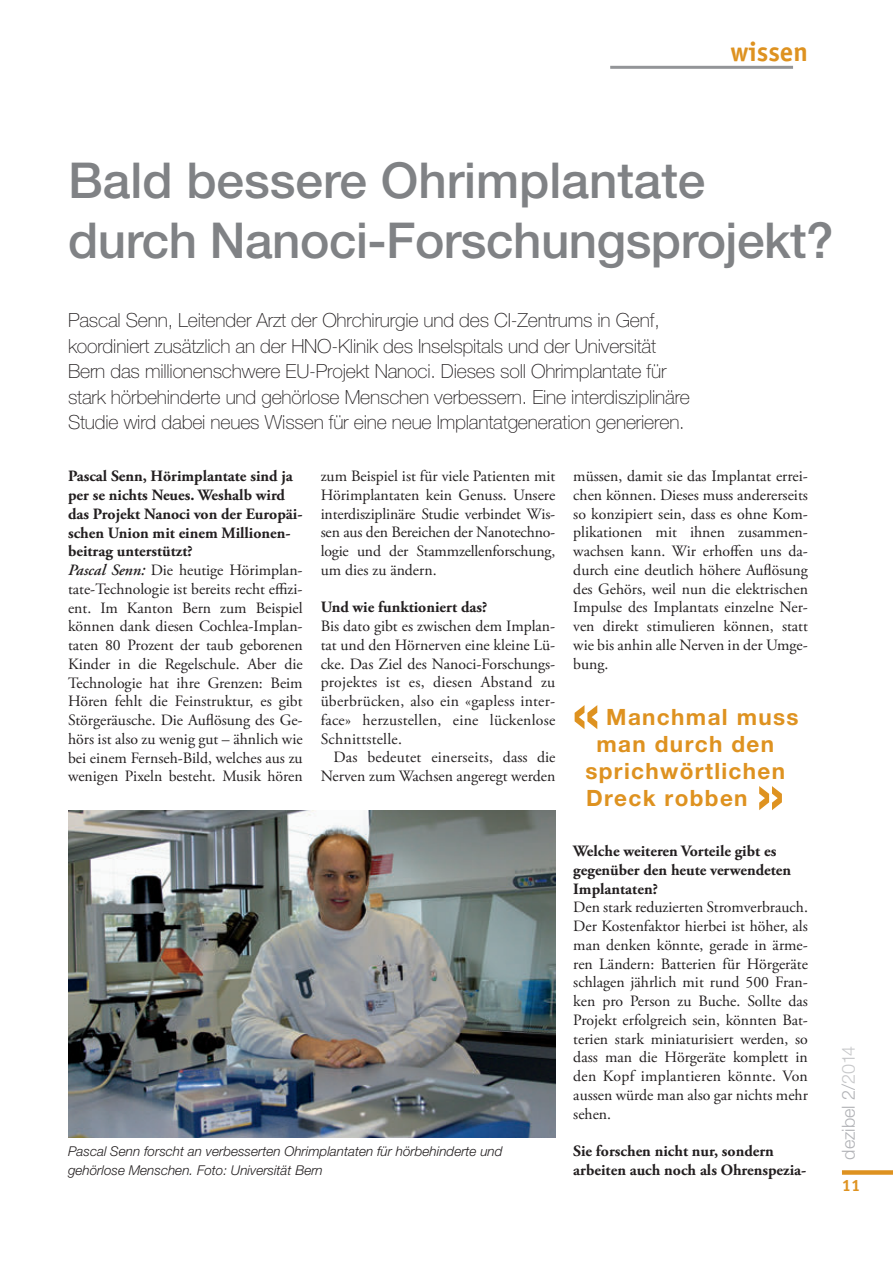
<style>
.page{position:relative;width:893px;height:1263px;background:#fff}
.page>*{position:absolute;margin:0;border:0;box-sizing:border-box;transform-origin:0 0}
.t1{font:700 63px "Helvetica Neue LT Pro";color:#de9220}
.t2{font:500 49.5px/60px "Helvetica Neue LT Pro";letter-spacing:-.01em;color:#808285}
.t3{font:700 27px "Officina Sans Std";color:#de9220}
.t4{font:700 22.5px "Helvetica Neue LT Pro";letter-spacing:.06em;color:#de9220}
.t5{font:100 19.5px/25.5px "Helvetica Neue LT Pro";letter-spacing:-.01em;color:#231f20}
.t6{font:300 18px "Helvetica Neue LT Pro";color:#b2b3b7}
.t7{font:700 16.5px "Officina Sans Std";color:#de9220}
.t8{font:15.75px/18.8px "Adobe Garamond Pro";color:#231f20;text-align:justify}
.t9{font:700 15.75px/18.8px "Adobe Garamond Pro";color:#231f20}
.t10{font:italic 300 13.5px/18.8px "Helvetica Neue LT Pro";color:#231f20}
.s1{font-weight:700}
.s2{font-weight:600;font-style:italic}
.s3{color:#c7c8ca}
</style>
<div class="page">
<hr style="left:610px;top:66px;width:183px;height:3px;background:#939598">
<div style="left:842px;top:1170px;width:51px;height:5px;background:#de9220"></div>
<img style="left:68px;top:810px;width:487px;height:327px">
<h3 class="t3" style="left:730px;top:35px;width:79px">wissen</h3>
<h2 class="t2" style="left:68px;top:150px;width:767px">Bald bessere Ohrimplantate durch Nanoci-Forschungsprojekt?</h2>
<p class="t5" style="left:68px;top:308px;width:623px">Pascal Senn, Leitender Arzt der Ohrchirurgie und des CI-Zentrums in Genf, koordiniert zusätzlich an der HNO-Klinik des Inselspitals und der Universität Bern das millionenschwere EU-Projekt Nanoci. Dieses soll Ohrimplantate für stark hörbehinderte und gehörlose Menschen verbessern. Eine interdisziplinäre Studie wird dabei neues Wissen für eine neue Implantatgeneration generieren.</p>
<p class="t8" style="left:68px;top:467px;width:236px;text-align:left"><span class="s1">Pascal Senn, Hörimplantate sind ja per se nichts Neues. Weshalb wird das Projekt Nanoci von der Europäi&shy;schen Union mit einem Millionen&shy;beitrag unterstützt?<br></span><span class="s2">Pascal Senn:</span> Die heutige Hörimplan&shy;tate-Technologie ist bereits recht effizi&shy;ent. Im Kanton Bern zum Beispiel können dank diesen Cochlea-Implan&shy;taten 80 Prozent der taub geborenen Kinder in die Regelschule. Aber die Technologie hat ihre Grenzen: Beim Hören fehlt die Feinstruktur, es gibt Störgeräusche. Die Auflösung des Ge&shy;hörs ist also zu wenig gut – ähnlich wie bei einem Fernseh-Bild, welches aus zu wenigen Pixeln besteht. Musik hören</p>
<p class="t8" style="left:321px;top:467px;width:236px">zum Beispiel ist für viele Patienten mit Hörimplantaten kein Genuss. Unsere interdisziplinäre Studie verbindet Wis&shy;sen aus den Bereichen der Nanotechno&shy;logie und der Stammzellenforschung, um dies zu ändern.</p>
<p class="t9" style="left:321px;top:598px;width:168px">Und wie funktioniert das?</p>
<p class="t8" style="left:321px;top:617px;width:236px">Bis dato gibt es zwischen dem Implan&shy;tat und den Hörnerven eine kleine Lü&shy;cke. Das Ziel des Nanoci-Forschungs&shy;projektes ist es, diesen Abstand zu überbrücken, also ein «gapless inter&shy;face» herzustellen, eine lückenlose Schnittstelle.</p>
<p class="t8" style="left:321px;top:749px;width:236px;text-align:right">Das bedeutet einerseits, dass die<br>Nerven zum Wachsen angeregt werden</p>
<p class="t10" style="left:68px;top:1142px;width:436px">Pascal Senn forscht an verbesserten Ohrimplantaten für hörbehinderte und gehörlose Menschen. Foto: Universität Bern</p>
<p class="t8" style="left:573px;top:467px;width:236px">müssen, damit sie das Implantat errei&shy;chen können. Dieses muss andererseits so konzipiert sein, dass es ohne Kom&shy;plikationen mit ihnen zusammen&shy;wachsen kann. Wir erhoffen uns da&shy;durch eine deutlich höhere Auflösung des Gehörs, weil nun die elektrischen Impulse des Implantats einzelne Ner&shy;ven direkt stimulieren können, statt wie bis anhin alle Nerven in der Umge&shy;bung.</p>
<h1 class="t1" style="left:572px;top:673px;width:29px">«</h1>
<h3 class="t4" style="left:606px;top:703px;width:194px">Manchmal muss</h3>
<h3 class="t4" style="left:597px;top:730px;width:179px">man durch den</h3>
<h3 class="t4" style="left:585px;top:757px;width:201px">sprichwörtlichen</h3>
<h3 class="t4" style="left:586px;top:784px;width:163px">Dreck robben</h3>
<h1 class="t1" style="left:757px;top:754px;width:29px">»</h1>
<p class="t9" style="left:573px;top:842px;width:219px">Welche weiteren Vorteile gibt es gegenüber den heute verwendeten<br>Implantaten?</p>
<p class="t8" style="left:573px;top:898px;width:236px">Den stark reduzierten Stromverbrauch.<br>Der Kostenfaktor hierbei ist höher, als man denken könnte, gerade in ärme&shy;ren Ländern: Batterien für Hörgeräte schlagen jährlich mit rund 500 Fran&shy;ken pro Person zu Buche. Sollte das Projekt erfolgreich sein, könnten Bat&shy;terien stark miniaturisiert werden, so dass man die Hörgeräte komplett in den Kopf implantieren könnte. Von aussen würde man also gar nichts mehr sehen.</p>
<p class="t9" style="left:573px;top:1142px;width:235px">Sie forschen nicht nur, sondern arbeiten auch noch als Ohrenspezia-</p>
<p class="t6" style="left:837px;top:1160px;width:116px;rotate:-90deg">dezibel 2/<span class="s3">2014</span></p>
<p class="t7" style="left:842px;top:1175px;width:20px">11</p>
</div>
